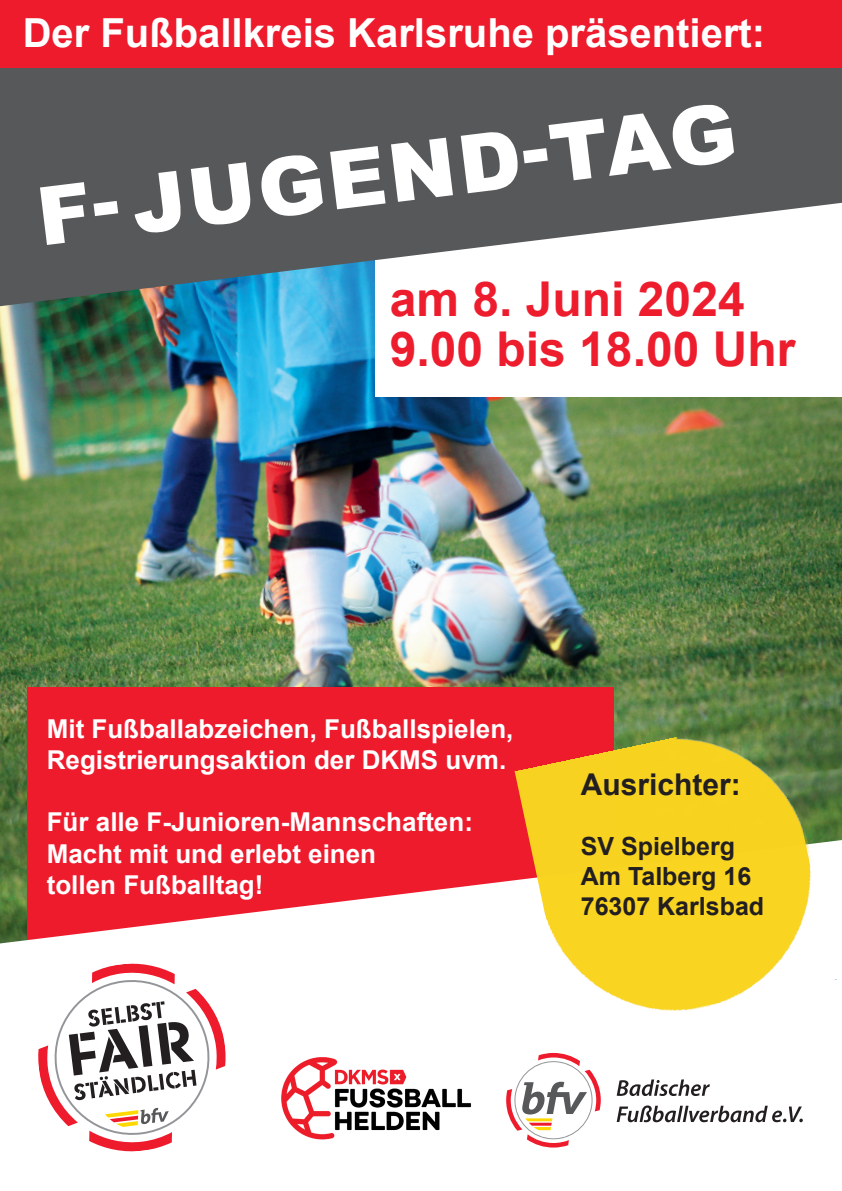
<style>
.page{position:relative;width:842px;height:1191px;background:#fff}
.page>*{position:absolute;margin:0;border:0;box-sizing:border-box;transform-origin:0 0}
.t1{font:900 80.9px "Arial";color:#fff}
.t2{font:700 48px/50px "Arial";color:#ed1d2e}
.t3{font:700 40px "Arial";color:#fff}
.t4{font:700 30px "Arial";color:#231f20}
.t5{font:700 26px/31.2px "Arial";color:#fff}
.t6{font:700 25px/30px "Arial";color:#231f20}
</style>
<div class="page">
<img style="left:0;top:306px;width:842px;height:534px">
<div style="left:376px;top:171px;width:466px;height:226px;background:#fff"></div>
<svg style="left:0;top:68px;width:842px;height:238px;fill:#57585a"></svg>
<div style="left:0;top:0;width:842px;height:68px;background:#ee1b2d"></div>
<div style="left:27px;top:687px;width:587px;height:257px;background:#ee1b2d"></div>
<svg style="left:0;top:840px;width:842px;height:308px"></svg>
<svg style="left:506px;top:1053px;width:95px;height:94px"></svg>
<svg style="left:617px;top:1079px;width:93px;height:17px"></svg>
<svg style="left:617px;top:1105px;width:186px;height:17px"></svg>
<svg style="left:38px;top:962px;width:188px;height:190px"></svg>
<img style="left:515px;top:714px;width:322px;height:322px">
<img style="left:272px;top:1049px;width:207px;height:99px">
<h3 class="t3" style="left:23px;top:5px;width:744px">Der Fußballkreis Karlsruhe präsentiert:</h3>
<h1 class="t1" style="left:30px;top:159px;width:705px;rotate:-7deg">F-JUGEND-TAG</h1>
<h2 class="t2" style="left:390px;top:275px;width:407px">am 8. Juni 2024<br>9.00 bis 18.00 Uhr</h2>
<p class="t5" style="left:47px;top:713px;width:468px">Mit Fußballabzeichen, Fußballspielen,<br>Registrierungsaktion der DKMS uvm.</p>
<p class="t5" style="left:47px;top:807px;width:428px">Für alle F-Junioren-Mannschaften:<br>Macht mit und erlebt einen<br>tollen Fußballtag!</p>
<p class="t4" style="left:581px;top:763px;width:162px">Ausrichter:</p>
<p class="t6" style="left:581px;top:832px;width:185px">SV Spielberg<br>Am Talberg 16<br>76307 Karlsbad</p>
</div>
